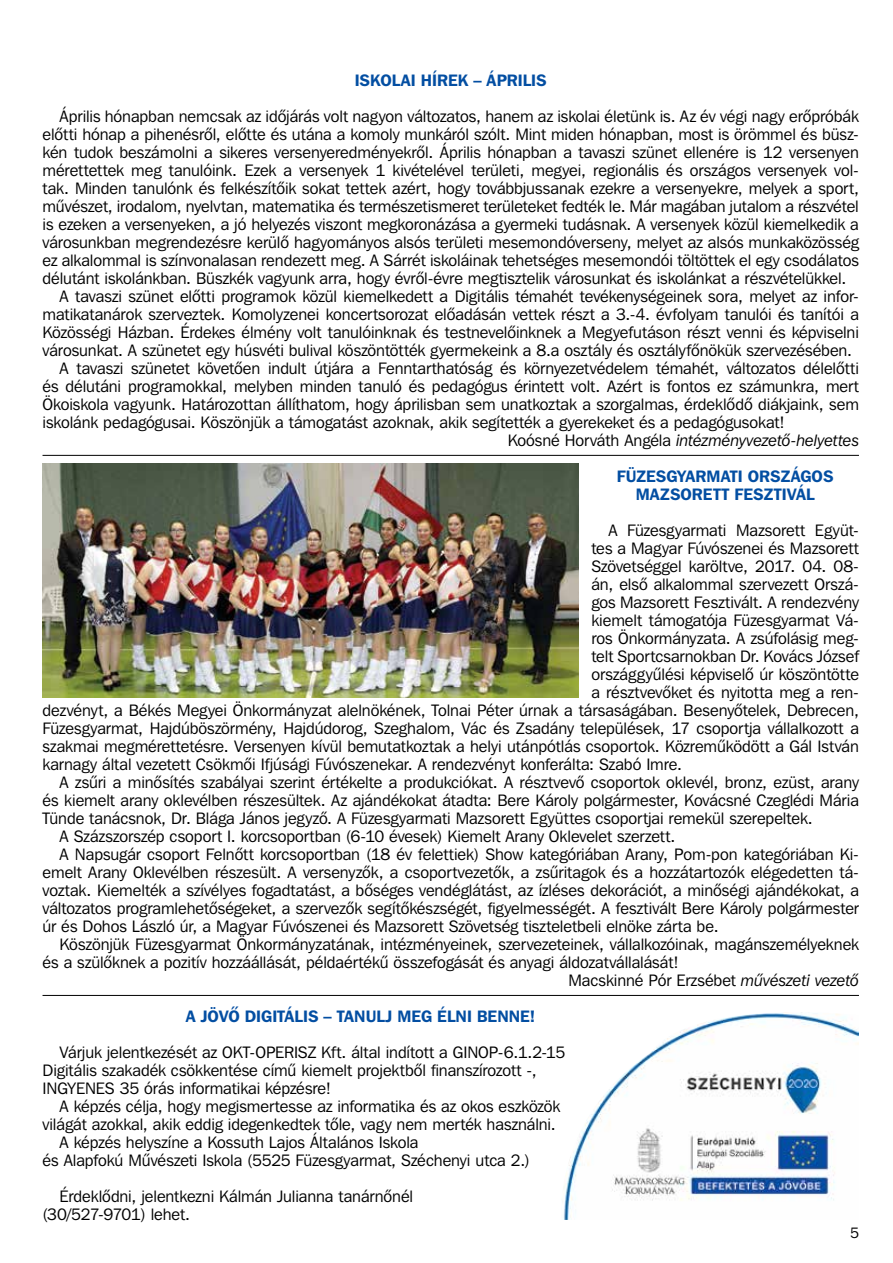
<style>
.page{position:relative;width:893px;height:1263px;background:#fff}
.page>*{position:absolute;margin:0;border:0;box-sizing:border-box;transform-origin:0 0}
.t1{font:16.5px/18px "Franklin Gothic Bk HU Book";letter-spacing:-.005em;color:#000}
.t2{font:16.5px/18px "Franklin Gothic Demi HU Demi";letter-spacing:.005em;color:#034ea2;text-align:center}
.t3{font:italic 16.5px "Franklin Gothic Bk HU Book";letter-spacing:-.005em;color:#000}
.t4{font:15px "Franklin Gothic Bk HU Book";color:#000}
.s1{font-style:normal}
.s2{font-style:italic}
</style>
<div class="page">
<hr style="left:43px;top:455px;width:816px;height:1px;background:#000">
<hr style="left:43px;top:995px;width:816px;height:1px;background:#000">
<img style="left:43px;top:464px;width:536px;height:234px">
<img style="left:563px;top:1012px;width:296px;height:208px">
<p class="t2" style="left:355px;top:71px;width:193px">ISKOLAI HÍREK – ÁPRILIS</p>
<p class="t1" style="left:60px;top:107px;width:801px">Április hónapban nemcsak az idôjárás volt nagyon változatos, hanem az iskolai életünk is. Az év végi nagy erôpróbák</p>
<p class="t1" style="left:43px;top:125px;width:818px">elôtti hónap a pihenésrôl, elôtte és utána a komoly munkáról szólt. Mint miden hónapban, most is örömmel és büsz-</p>
<p class="t1" style="left:43px;top:143px;width:818px">kén tudok beszámolni a sikeres versenyeredményekrôl. Április hónapban a tavaszi szünet ellenére is 12 versenyen</p>
<p class="t1" style="left:43px;top:161px;width:818px">mérettettek meg tanulóink. Ezek a versenyek 1 kivételével területi, megyei, regionális és országos versenyek vol-</p>
<p class="t1" style="left:43px;top:179px;width:818px">tak. Minden tanulónk és felkészítôik sokat tettek azért, hogy továbbjussanak ezekre a versenyekre, melyek a sport,</p>
<p class="t1" style="left:43px;top:197px;width:818px">mûvészet, irodalom, nyelvtan, matematika és természetismeret területeket fedték le. Már magában jutalom a részvétel</p>
<p class="t1" style="left:43px;top:215px;width:818px">is ezeken a versenyeken, a jó helyezés viszont megkoronázása a gyermeki tudásnak. A versenyek közül kiemelkedik a</p>
<p class="t1" style="left:43px;top:233px;width:818px">városunkban megrendezésre kerülô hagyományos alsós területi mesemondóverseny, melyet az alsós munkaközösség</p>
<p class="t1" style="left:43px;top:251px;width:818px">ez alkalommal is színvonalasan rendezett meg. A Sárrét iskoláinak tehetséges mesemondói töltöttek el egy csodálatos</p>
<p class="t1" style="left:43px;top:269px;width:805px">délutánt iskolánkban. Büszkék vagyunk arra, hogy évrôl-évre megtisztelik városunkat és iskolánkat a részvételükkel.</p>
<p class="t1" style="left:60px;top:287px;width:801px">A tavaszi szünet elôtti programok közül kiemelkedett a Digitális témahét tevékenységeinek sora, melyet az infor-</p>
<p class="t1" style="left:43px;top:305px;width:818px">matikatanárok szerveztek. Komolyzenei koncertsorozat elôadásán vettek részt a 3.-4. évfolyam tanulói és tanítói a</p>
<p class="t1" style="left:43px;top:323px;width:818px">Közösségi Házban. Érdekes élmény volt tanulóinknak és testnevelôinknek a Megyefutáson részt venni és képviselni</p>
<p class="t1" style="left:43px;top:341px;width:811px">városunkat. A szünetet egy húsvéti bulival köszöntötték gyermekeink a 8.a osztály és osztályfônökük szervezésében.</p>
<p class="t1" style="left:60px;top:359px;width:801px">A tavaszi szünetet követôen indult útjára a Fenntarthatóság és környezetvédelem témahét, változatos délelôtti</p>
<p class="t1" style="left:43px;top:377px;width:818px">és délutáni programokkal, melyben minden tanuló és pedagógus érintett volt. Azért is fontos ez számunkra, mert</p>
<p class="t1" style="left:43px;top:395px;width:818px">Ökoiskola vagyunk. Határozottan állíthatom, hogy áprilisban sem unatkoztak a szorgalmas, érdeklôdô diákjaink, sem</p>
<p class="t1" style="left:43px;top:413px;width:744px">iskolánk pedagógusai. Köszönjük a támogatást azoknak, akik segítették a gyerekeket és a pedagógusokat!</p>
<p class="t3" style="left:508px;top:430px;width:353px"><span class="s1">Koósné Horváth Angéla</span> intézményvezetô-helyettes</p>
<p class="t2" style="left:617px;top:467px;width:218px">FÜZESGYARMATI ORSZÁGOS<br>MAZSORETT FESZTIVÁL</p>
<p class="t1" style="left:608px;top:521px;width:252px">A Füzesgyarmati Mazsorett Együt-</p>
<p class="t1" style="left:591px;top:539px;width:269px">tes a Magyar Fúvószenei és Mazsorett</p>
<p class="t1" style="left:591px;top:557px;width:269px">Szövetséggel karöltve, 2017. 04. 08-</p>
<p class="t1" style="left:591px;top:575px;width:269px">án, elsô alkalommal szervezett Orszá-</p>
<p class="t1" style="left:591px;top:593px;width:269px">gos Mazsorett Fesztivált. A rendezvény</p>
<p class="t1" style="left:591px;top:611px;width:269px">kiemelt támogatója Füzesgyarmat Vá-</p>
<p class="t1" style="left:591px;top:629px;width:269px">ros Önkormányzata. A zsúfolásig meg-</p>
<p class="t1" style="left:591px;top:647px;width:269px">telt Sportcsarnokban Dr. Kovács József</p>
<p class="t1" style="left:591px;top:665px;width:269px">országgyûlési képviselô úr köszöntötte</p>
<p class="t1" style="left:591px;top:683px;width:269px">a résztvevôket és nyitotta meg a ren-</p>
<p class="t1" style="left:43px;top:701px;width:818px">dezvényt, a Békés Megyei Önkormányzat alelnökének, Tolnai Péter úrnak a társaságában. Besenyôtelek, Debrecen,</p>
<p class="t1" style="left:43px;top:719px;width:818px">Füzesgyarmat, Hajdúböszörmény, Hajdúdorog, Szeghalom, Vác és Zsadány települések, 17 csoportja vállalkozott a</p>
<p class="t1" style="left:43px;top:737px;width:818px">szakmai megmérettetésre. Versenyen kívül bemutatkoztak a helyi utánpótlás csoportok. Közremûködött a Gál István</p>
<p class="t1" style="left:43px;top:755px;width:641px">karnagy által vezetett Csökmôi Ifjúsági Fúvószenekar. A rendezvényt konferálta: Szabó Imre.</p>
<p class="t1" style="left:60px;top:773px;width:801px">A zsûri a minôsítés szabályai szerint értékelte a produkciókat. A résztvevô csoportok oklevél, bronz, ezüst, arany</p>
<p class="t1" style="left:43px;top:791px;width:818px">és kiemelt arany oklevélben részesültek. Az ajándékokat átadta: Bere Károly polgármester, Kovácsné Czeglédi Mária</p>
<p class="t1" style="left:43px;top:809px;width:772px">Tünde tanácsnok, Dr. Blága János jegyzô. A Füzesgyarmati Mazsorett Együttes csoportjai remekül szerepeltek.</p>
<p class="t1" style="left:60px;top:827px;width:617px">A Százszorszép csoport I. korcsoportban (6-10 évesek) Kiemelt Arany Oklevelet szerzett.</p>
<p class="t1" style="left:60px;top:845px;width:801px">A Napsugár csoport Felnôtt korcsoportban (18 év felettiek) Show kategóriában Arany, Pom-pon kategóriában Ki-</p>
<p class="t1" style="left:43px;top:863px;width:818px">emelt Arany Oklevélben részesült. A versenyzôk, a csoportvezetôk, a zsûritagok és a hozzátartozók elégedetten tá-</p>
<p class="t1" style="left:43px;top:881px;width:818px">voztak. Kiemelték a szívélyes fogadtatást, a bôséges vendéglátást, az ízléses dekorációt, a minôségi ajándékokat, a</p>
<p class="t1" style="left:43px;top:899px;width:818px">változatos programlehetôségeket, a szervezôk segítôkészségét, figyelmességét. A fesztivált Bere Károly polgármester</p>
<p class="t1" style="left:43px;top:917px;width:678px">úr és Dohos László úr, a Magyar Fúvószenei és Mazsorett Szövetség tiszteletbeli elnöke zárta be.</p>
<p class="t1" style="left:60px;top:935px;width:801px">Köszönjük Füzesgyarmat Önkormányzatának, intézményeinek, szervezeteinek, vállalkozóinak, magánszemélyeknek</p>
<p class="t1" style="left:43px;top:953px;width:637px">és a szülôknek a pozitív hozzáállását, példaértékû összefogását és anyagi áldozatvállalását!</p>
<p class="t1" style="left:568px;top:971px;width:292px">Macskinné Pór Erzsébet <span class="s2">mûvészeti vezetô</span></p>
<p class="t2" style="left:186px;top:1007px;width:351px">A JÖVÔ DIGITÁLIS – TANULJ MEG ÉLNI BENNE!</p>
<p class="t1" style="left:43px;top:1043px;width:524px;text-indent:17px">Várjuk jelentkezését az OKT-OPERISZ Kft. által indított a GINOP-6.1.2-15<br>Digitális szakadék csökkentése címû kiemelt projektbôl finanszírozott -,<br>INGYENES 35 órás informatikai képzésre!</p>
<p class="t1" style="left:60px;top:1097px;width:502px">A képzés célja, hogy megismertesse az informatika és az okos eszközök</p>
<p class="t1" style="left:43px;top:1115px;width:515px">világát azokkal, akik eddig idegenkedtek tôle, vagy nem merték használni.</p>
<p class="t1" style="left:60px;top:1133px;width:360px">A képzés helyszíne a Kossuth Lajos Általános Iskola</p>
<p class="t1" style="left:43px;top:1151px;width:489px">és Alapfokú Mûvészeti Iskola (5525 Füzesgyarmat, Széchenyi utca 2.)</p>
<p class="t1" style="left:43px;top:1187px;width:372px;text-indent:17px">Érdeklôdni, jelentkezni Kálmán Julianna tanárnônél (30/527-9701) lehet.</p>
<p class="t4" style="left:850px;top:1223px;width:10px">5</p>
</div>
